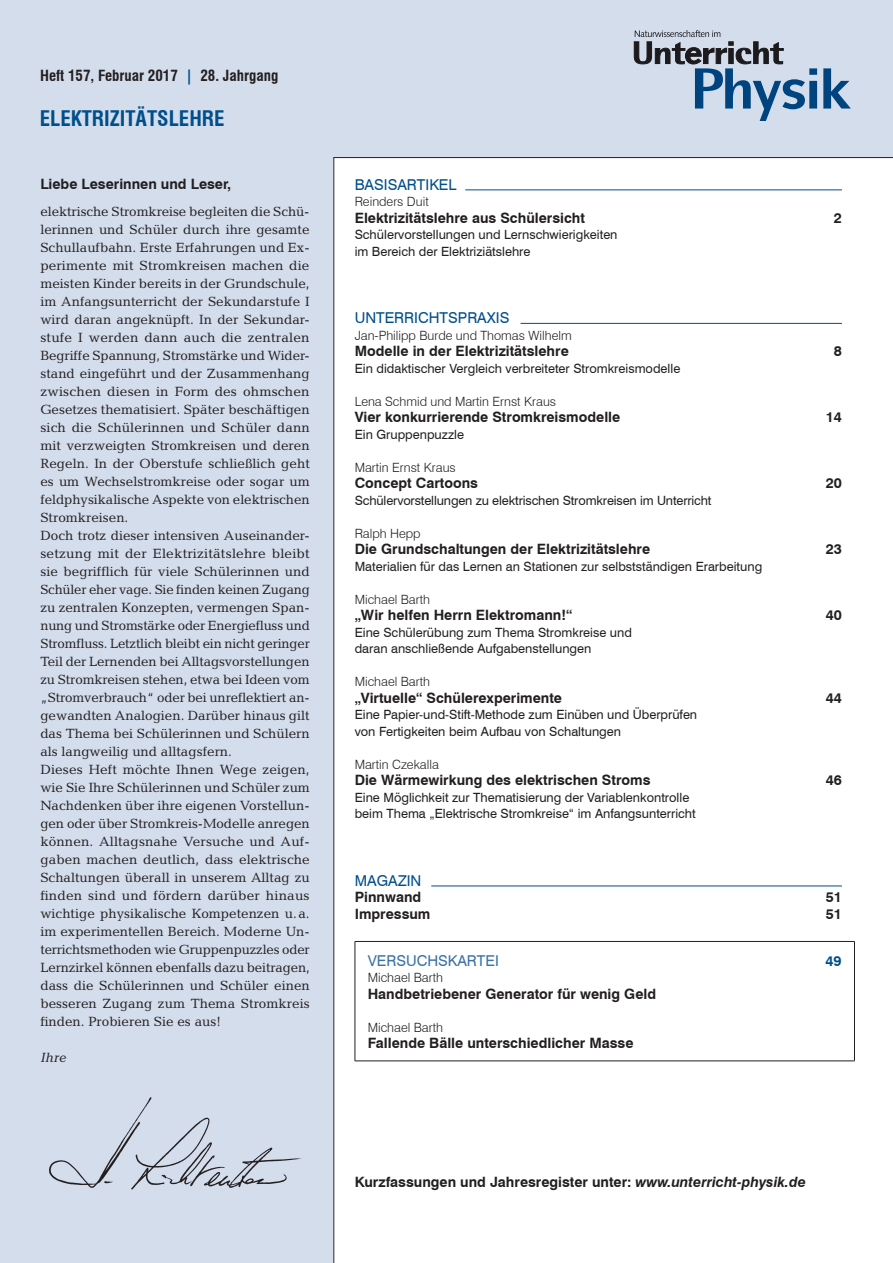
<style>
.page{position:relative;width:893px;height:1263px;background:#d4ddec}
.page>*{position:absolute;margin:0;border:0;box-sizing:border-box;transform-origin:0 0}
.t1{font:700 condensed 21px "Swiss 721 BT";color:#004f8a}
.t2{font:15px "Swiss 721 BT";color:#004f8a}
.t3{font:700 condensed 15px "Swiss 721 BT";color:#231f20}
.t4{font:15px "Swiss 721 BT";color:#3d72a6}
.t5{font:700 14.25px "Swiss 721 BT";color:#231f20}
.t6{font:700 14.25px "Swiss 721 BT";color:#004f8a}
.t7{font:13.5px/18px "Candida Std";color:#231f20}
.t8{font:italic 13.5px "Candida Std";color:#231f20}
.t9{font:12.75px/16.5px "Swiss 721 BT";color:#231f20}
.t10{font:300 12.75px "Swiss 721 BT";color:#231f20}
.s1{color:#004f8a}
.s2{font-style:italic}
</style>
<div class="page">
<div style="left:334px;top:157px;width:559px;height:1106px;background:#fff"></div>
<hr style="left:465px;top:190px;width:377px;height:1px;background:#004f8a">
<hr style="left:521px;top:323px;width:321px;height:1px;background:#004f8a">
<hr style="left:431px;top:886px;width:411px;height:1px;background:#004f8a">
<hr style="left:355px;top:941px;width:500px;height:1px;background:#231f20">
<hr style="left:355px;top:942px;width:1px;height:119px;background:#231f20">
<hr style="left:854px;top:942px;width:1px;height:119px;background:#231f20">
<hr style="left:355px;top:1061px;width:500px;height:1px;background:#231f20">
<svg style="left:823px;top:68px;width:28px;height:41px"></svg>
<svg style="left:633px;top:30px;width:184px;height:91px"></svg>
<img style="left:49px;top:1097px;width:253px;height:93px">
<p class="t3" style="left:40px;top:67px;width:240px">Heft 157, Februar 2017 <span class="s1">|</span> 28. Jahrgang</p>
<h1 class="t1" style="left:40px;top:106px;width:186px">ELEKTRIZITÄTSLEHRE</h1>
<p class="t5" style="left:40px;top:175px;width:192px">Liebe Leserinnen und Leser,</p>
<p class="t7" style="left:40px;top:202px;width:271px">elektrische Stromkreise begleiten die Schü&shy;lerinnen und Schüler durch ihre gesamte Schullaufbahn. Erste Erfahrungen und Ex&shy;perimente mit Stromkreisen machen die meisten Kinder bereits in der Grundschule, im Anfangsunterricht der Sekundarstufe I wird daran angeknüpft. In der Sekundar&shy;stufe I werden dann auch die zentralen Begriffe Spannung, Stromstärke und Wider&shy;stand eingeführt und der Zusammenhang zwischen diesen in Form des ohmschen Gesetzes thematisiert. Später beschäftigen sich die Schülerinnen und Schüler dann mit verzweigten Stromkreisen und deren Regeln. In der Oberstufe schließlich geht es um Wechselstromkreise oder sogar um feldphysikalische Aspekte von elektrischen Stromkreisen.<br>Doch trotz dieser intensiven Auseinander&shy;setzung mit der Elektrizitätslehre bleibt sie begrifflich für viele Schülerinnen und Schüler eher vage. Sie finden keinen Zugang zu zentralen Konzepten, vermengen Span&shy;nung und Stromstärke oder Energiefluss und Stromfluss. Letztlich bleibt ein nicht geringer Teil der Lernenden bei Alltagsvorstellungen zu Stromkreisen stehen, etwa bei Ideen vom „Stromverbrauch“ oder bei unreflektiert an&shy;gewandten Analogien. Darüber hinaus gilt das Thema bei Schülerinnen und Schülern als langweilig und alltagsfern.<br>Dieses Heft möchte Ihnen Wege zeigen, wie Sie Ihre Schülerinnen und Schüler zum Nachdenken über ihre eigenen Vorstellun&shy;gen oder über Stromkreis-Modelle anregen können. Alltagsnahe Versuche und Auf&shy;gaben machen deutlich, dass elektrische Schaltungen überall in unserem Alltag zu finden sind und fördern darüber hinaus wichtige physikalische Kompetenzen u.a. im experimentellen Bereich. Moderne Un&shy;terrichtsmethoden wie Gruppenpuzzles oder Lernzirkel können ebenfalls dazu beitragen, dass die Schülerinnen und Schüler einen besseren Zugang zum Thema Stromkreis finden. Probieren Sie es aus!</p>
<p class="t8" style="left:40px;top:1050px;width:28px">Ihre</p>
<p class="t2" style="left:355px;top:175px;width:103px">BASISARTIKEL</p>
<p class="t10" style="left:355px;top:194px;width:76px">Reinders Duit</p>
<p class="t5" style="left:355px;top:209px;width:232px">Elektrizitätslehre aus Schülersicht</p>
<p class="t5" style="left:834px;top:209px;width:10px">2</p>
<p class="t9" style="left:355px;top:226px;width:264px">Schülervorstellungen und Lernschwierigkeiten im Bereich der Elektriziätslehre</p>
<p class="t2" style="left:355px;top:309px;width:156px">UNTERRICHTSPRAXIS</p>
<p class="t10" style="left:355px;top:327px;width:219px">Jan-Philipp Burde und Thomas Wilhelm</p>
<p class="t5" style="left:355px;top:342px;width:216px">Modelle in der Elektrizitätslehre</p>
<p class="t5" style="left:834px;top:342px;width:10px">8</p>
<p class="t9" style="left:355px;top:360px;width:327px">Ein didaktischer Vergleich verbreiteter Stromkreismodelle</p>
<p class="t10" style="left:355px;top:393px;width:203px">Lena Schmid und Martin Ernst Kraus</p>
<p class="t5" style="left:355px;top:408px;width:267px">Vier konkurrierende Stromkreismodelle</p>
<p class="t5" style="left:826px;top:408px;width:18px">14</p>
<p class="t9" style="left:355px;top:426px;width:111px">Ein Gruppenpuzzle</p>
<p class="t10" style="left:355px;top:459px;width:103px">Martin Ernst Kraus</p>
<p class="t5" style="left:355px;top:474px;width:125px">Concept Cartoons</p>
<p class="t5" style="left:826px;top:474px;width:18px">20</p>
<p class="t9" style="left:355px;top:492px;width:358px">Schülervorstellungen zu elektrischen Stromkreisen im Unterricht</p>
<p class="t10" style="left:355px;top:525px;width:67px">Ralph Hepp</p>
<p class="t5" style="left:355px;top:540px;width:297px">Die Grundschaltungen der Elektrizitätslehre</p>
<p class="t5" style="left:826px;top:540px;width:18px">23</p>
<p class="t9" style="left:355px;top:558px;width:409px">Materialien für das Lernen an Stationen zur selbstständigen Erarbeitung</p>
<p class="t10" style="left:355px;top:591px;width:77px">Michael Barth</p>
<p class="t5" style="left:355px;top:606px;width:219px">„Wir helfen Herrn Elektromann!“</p>
<p class="t5" style="left:826px;top:606px;width:18px">40</p>
<p class="t9" style="left:355px;top:624px;width:279px">Eine Schülerübung zum Thema Stromkreise und daran anschließende Aufgabenstellungen</p>
<p class="t10" style="left:355px;top:674px;width:77px">Michael Barth</p>
<p class="t5" style="left:355px;top:689px;width:209px">„Virtuelle“ Schülerexperimente</p>
<p class="t5" style="left:826px;top:689px;width:18px">44</p>
<p class="t9" style="left:355px;top:706px;width:344px">Eine Papier-und-Stift-Methode zum Einüben und Überprüfen von Fertigkeiten beim Aufbau von Schaltungen</p>
<p class="t10" style="left:355px;top:756px;width:86px">Martin Czekalla</p>
<p class="t5" style="left:355px;top:771px;width:297px">Die Wärmewirkung des elektrischen Stroms</p>
<p class="t5" style="left:826px;top:771px;width:18px">46</p>
<p class="t9" style="left:355px;top:789px;width:342px">Eine Möglichkeit zur Thematisierung der Variablenkontrolle beim Thema „Elektrische Stromkreise“ im Anfangsunterricht</p>
<p class="t2" style="left:355px;top:871px;width:68px">MAGAZIN</p>
<p class="t5" style="left:355px;top:888px;width:68px">Pinnwand</p>
<p class="t5" style="left:826px;top:888px;width:18px">51</p>
<p class="t5" style="left:355px;top:905px;width:77px">Impressum</p>
<p class="t5" style="left:826px;top:905px;width:18px">51</p>
<p class="t4" style="left:368px;top:951px;width:133px">VERSUCHSKARTEI</p>
<p class="t6" style="left:826px;top:952px;width:18px">49</p>
<p class="t10" style="left:368px;top:970px;width:77px">Michael Barth</p>
<p class="t5" style="left:368px;top:985px;width:290px">Handbetriebener Generator für wenig Geld</p>
<p class="t10" style="left:368px;top:1019px;width:77px">Michael Barth</p>
<p class="t5" style="left:368px;top:1034px;width:267px">Fallende Bälle unterschiedlicher Masse</p>
<p class="t5" style="left:355px;top:1173px;width:453px">Kurzfassungen und Jahresregister unter: <span class="s2">www.unterricht-physik.de</span></p>
</div>
